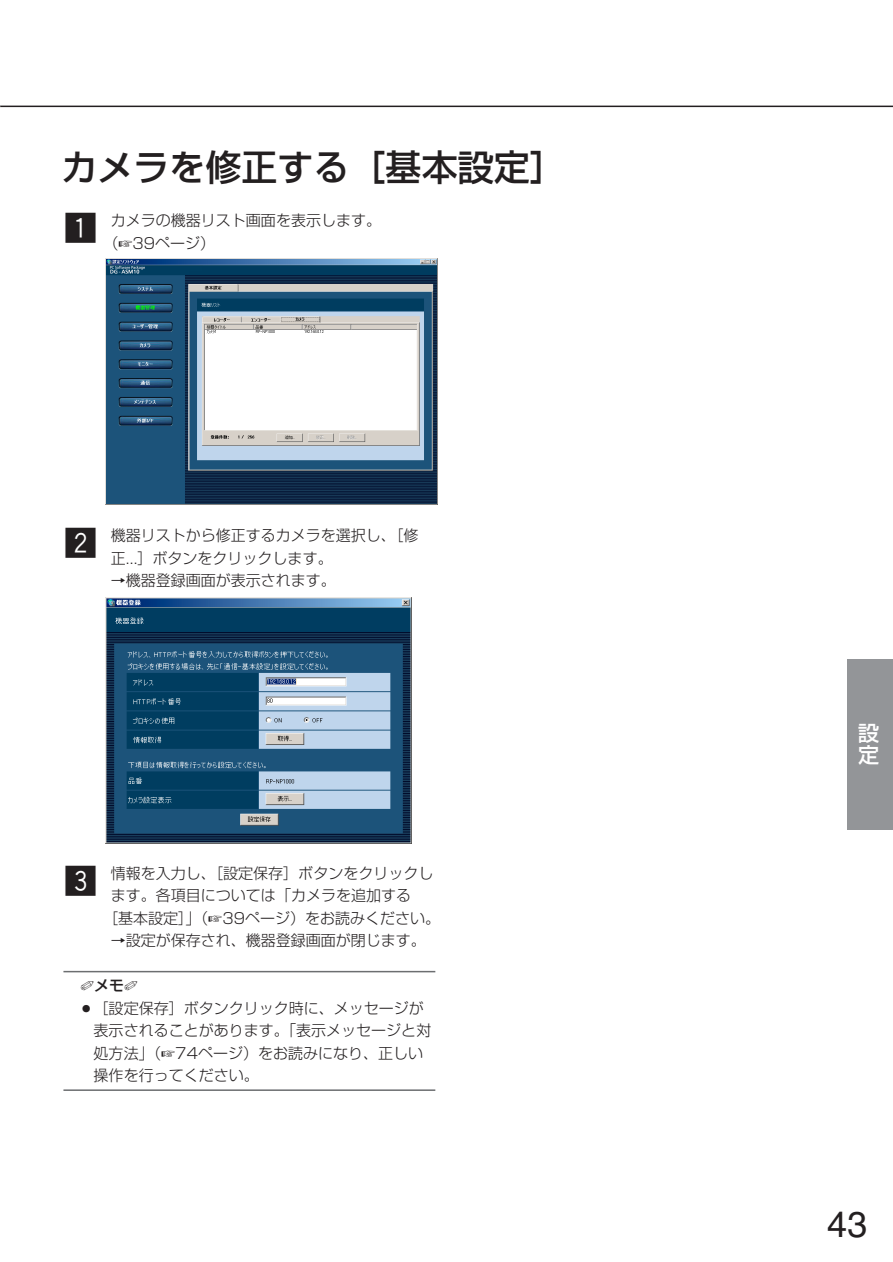
<style>
.page{position:relative;width:893px;height:1262px;background:#fff}
.page>*{position:absolute;margin:0;border:0;box-sizing:border-box;transform-origin:0 0}
.t1{font:500 36px "Shin Go";color:#231f20}
.t2{font:36px "Helvetica";color:#231f20}
.t3{font:33px "Gthin Hround";color:#231f20}
.t4{font:500 21px/22.5px "Shin Go";color:#fff}
.t5{font:300 15px/22.5px "Shin Go";color:#231f20}
.t6{font:500 15px "Shin Go";color:#231f20}
</style>
<div class="page">
<hr style="left:0;top:106px;width:892px;height:1px;background:#231f20">
<div style="left:847px;top:659px;width:45px;height:170px;background:#939598"></div>
<hr style="left:63px;top:970px;width:372px;height:2px;background:#6c6e70">
<hr style="left:63px;top:1089px;width:372px;height:1px;background:#6c6e70">
<img style="left:105px;top:258px;width:332px;height:247px">
<img style="left:105px;top:597px;width:306px;height:247px">
<h1 class="t1" style="left:61px;top:154px;width:505px">カメラを修正する［基本設定］</h1>
<p class="t5" style="left:103px;top:211px;width:279px;text-indent:8px">カメラの機器リスト画面を表示します。（☞39ページ）</p>
<h2 class="t3" style="left:64px;top:211px;width:34px">Z</h2>
<h2 class="t3" style="left:64px;top:527px;width:34px">X</h2>
<p class="t5" style="left:111px;top:526px;width:309px">機器リストから修正するカメラを選択し、［修正...］ボタンをクリックします。</p>
<p class="t5" style="left:111px;top:571px;width:226px">→機器登録画面が表示されます。</p>
<h2 class="t3" style="left:64px;top:864px;width:34px">C</h2>
<p class="t5" style="left:111px;top:864px;width:324px">情報を入力し、［設定保存］ボタンをクリックし</p>
<p class="t5" style="left:111px;top:886px;width:302px">ます。各項目については「カメラを追加する</p>
<p class="t5" style="left:103px;top:909px;width:338px">［基本設定］」（☞39ページ）をお読みください。</p>
<p class="t5" style="left:111px;top:931px;width:316px">→設定が保存され、機器登録画面が閉じます。</p>
<p class="t6" style="left:80px;top:980px;width:59px">✐メモ✐</p>
<p class="t5" style="left:94px;top:999px;width:339px;text-indent:-15px">○［設定保存］ボタンクリック時に、メッセージが表示されることがあります。「表示メッセージと対処方法」（☞74ページ）をお読みになり、正しい操作を行ってください。</p>
<h3 class="t4" style="left:858px;top:724px;width:22px">設定</h3>
<h1 class="t2" style="left:827px;top:1211px;width:42px">43</h1>
</div>
